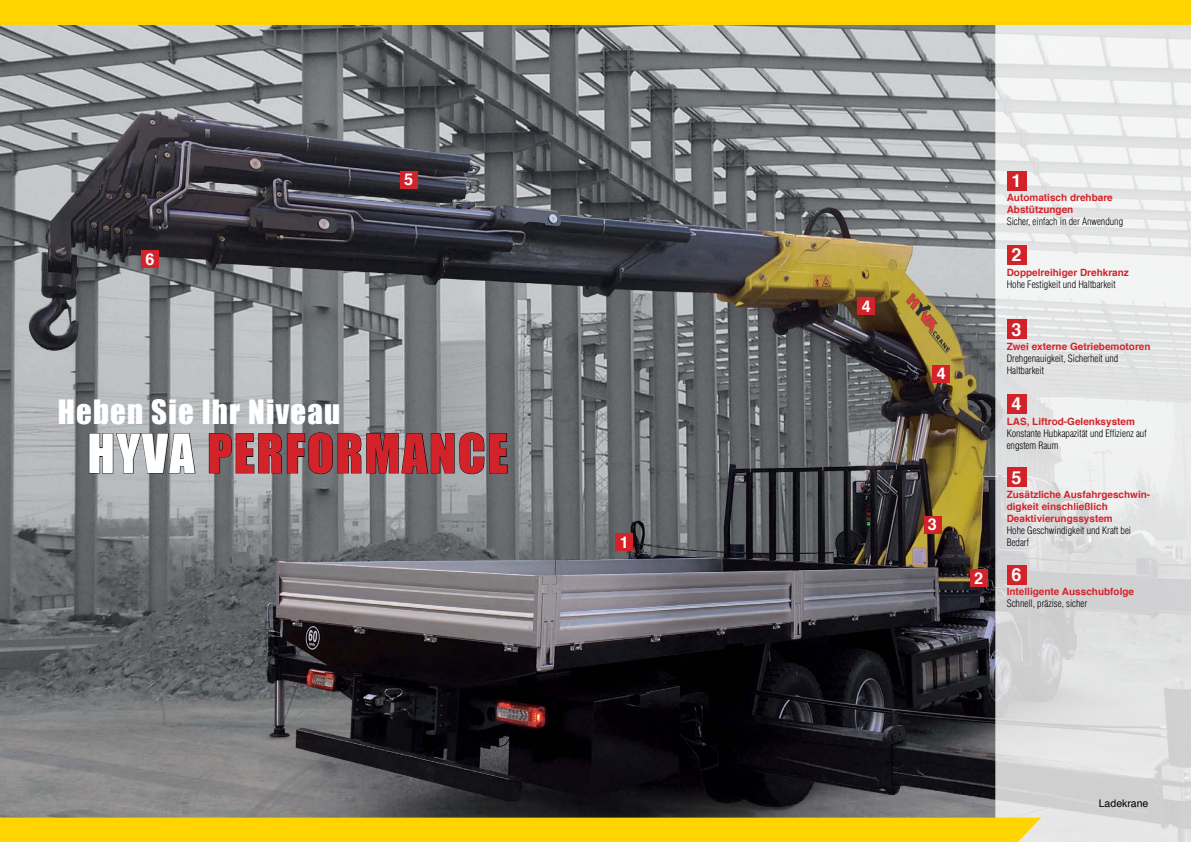
<style>
.page{position:relative;width:1191px;height:842px;background:#fff}
.page>*{position:absolute;margin:0;border:0;box-sizing:border-box;transform-origin:0 0}
.t1{font:49.5px "Impact";letter-spacing:.04em;color:#d2232a}
.t2{font:30.8px "Impact";letter-spacing:.04em;color:#fff}
.t3{font:700 18px "Helvetica";color:#fff}
.t4{font:700 16.2px "Helvetica";color:#fff}
.t5{font:10.5px "Helvetica";color:#000}
.t6{font:300 condensed 10px/12px "Helvetica";color:#000}
.t7{font:700 10px/12px "Helvetica";color:#d2232a}
.s1{color:#fff}
</style>
<div class="page">
<img style="left:0;top:24px;width:995px;height:794px">
<svg style="left:995px;top:24px;width:196px;height:818px;fill:#e2e3e4"></svg>
<div style="left:615px;top:533px;width:18px;height:18px;background:#d2232a"></div>
<div style="left:969px;top:569px;width:18px;height:18px;background:#d2232a"></div>
<div style="left:923px;top:516px;width:18px;height:17px;background:#d2232a"></div>
<div style="left:400px;top:171px;width:18px;height:18px;background:#d2232a"></div>
<div style="left:141px;top:250px;width:18px;height:18px;background:#d2232a"></div>
<div style="left:0;top:818px;width:1041px;height:24px;background:#ffd400"></div>
<div style="left:0;top:0;width:1191px;height:24px;background:#ffd400"></div>
<div style="left:857px;top:297px;width:18px;height:18px;background:#d2232a"></div>
<div style="left:932px;top:365px;width:18px;height:18px;background:#d2232a"></div>
<div style="left:1006px;top:171px;width:20px;height:19px;background:#d2232a"></div>
<div style="left:1006px;top:245px;width:20px;height:19px;background:#d2232a"></div>
<div style="left:1006px;top:319px;width:20px;height:20px;background:#d2232a"></div>
<div style="left:1006px;top:394px;width:20px;height:20px;background:#d2232a"></div>
<div style="left:1006px;top:467px;width:20px;height:20px;background:#d2232a"></div>
<div style="left:1006px;top:565px;width:20px;height:20px;background:#d2232a"></div>
<svg style="left:89px;top:433px;width:107px;height:40px;background:#898c8e"></svg>
<svg style="left:209px;top:432px;width:299px;height:42px;background:#787b7e"></svg>
<h3 class="t4" style="left:404px;top:166px;width:11px">5</h3>
<h3 class="t3" style="left:1011px;top:166px;width:12px">1</h3>
<p class="t7" style="left:1006px;top:192px;width:108px">Automatisch drehbare<br>Abstützungen</p>
<p class="t6" style="left:1006px;top:215px;width:118px">Sicher, einfach in der Anwendung</p>
<h3 class="t4" style="left:145px;top:246px;width:11px">6</h3>
<h3 class="t3" style="left:1011px;top:240px;width:12px">2</h3>
<p class="t7" style="left:1006px;top:267px;width:124px">Doppelreihiger Drehkranz</p>
<p class="t6" style="left:1006px;top:278px;width:110px">Hohe Festigkeit und Haltbarkeit</p>
<h3 class="t4" style="left:861px;top:293px;width:11px">4</h3>
<h3 class="t3" style="left:1011px;top:315px;width:12px">3</h3>
<h3 class="t4" style="left:937px;top:361px;width:11px">4</h3>
<p class="t7" style="left:1006px;top:341px;width:145px">Zwei externe Getriebemotoren</p>
<p class="t6" style="left:1006px;top:353px;width:113px">Drehgenauigkeit, Sicherheit und<br>Haltbarkeit</p>
<h2 class="t2" style="left:58px;top:393px;width:284px">Heben Sie Ihr Niveau</h2>
<h1 class="t1" style="left:87px;top:423px;width:422px"><span class="s1">HYVA</span> PERFORMANCE</h1>
<h3 class="t3" style="left:1011px;top:389px;width:12px">4</h3>
<p class="t7" style="left:1006px;top:415px;width:130px">LAS, Liftrod-Gelenksystem</p>
<p class="t6" style="left:1006px;top:427px;width:141px">Konstante Hubkapazität und Effizienz auf engstem Raum</p>
<h3 class="t3" style="left:1011px;top:463px;width:12px">5</h3>
<h3 class="t4" style="left:620px;top:529px;width:11px">1</h3>
<h3 class="t4" style="left:928px;top:512px;width:11px">3</h3>
<p class="t7" style="left:1006px;top:489px;width:145px">Zusätzliche Ausfahrgeschwin&shy;digkeit einschließlich<br>Deaktivierungssystem</p>
<p class="t6" style="left:1006px;top:524px;width:126px">Hohe Geschwindigkeit und Kraft bei<br>Bedarf</p>
<h3 class="t4" style="left:974px;top:565px;width:11px">2</h3>
<h3 class="t3" style="left:1011px;top:560px;width:12px">6</h3>
<p class="t7" style="left:1006px;top:586px;width:129px">Intelligente Ausschubfolge</p>
<p class="t6" style="left:1006px;top:598px;width:82px">Schnell, präzise, sicher</p>
<p class="t5" style="left:1098px;top:795px;width:51px">Ladekrane</p>
</div>
